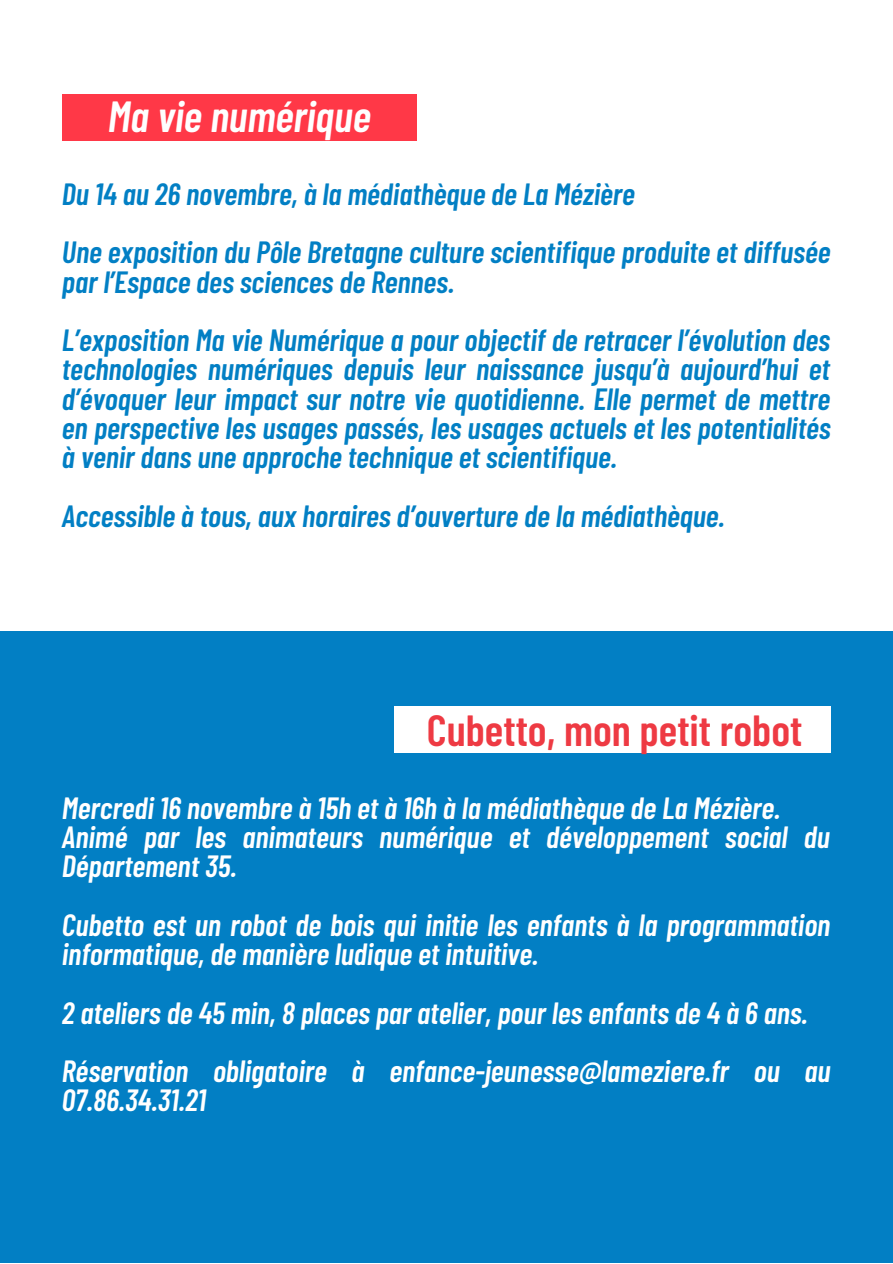
<style>
.page{position:relative;width:893px;height:1264px;background:#fff}
.page>*{position:absolute;margin:0;border:0;box-sizing:border-box;transform-origin:0 0}
.t1{font:600 43.5px "Barlow Condensed";color:#ee3a43}
.t2{font:italic 600 43.5px "Barlow Condensed";color:#fefefe}
.t3{font:italic 600 30.75px/29.2px "Barlow Condensed";color:#027fc4}
.t4{font:italic 600 30.75px/29.2px "Barlow Condensed";color:#fff}
</style>
<div class="page">
<div style="left:0;top:0;width:892px;height:1262px;background:#027fc4"></div>
<div style="left:0;top:0;width:892px;height:631px;background:#fff"></div>
<div style="left:62px;top:94px;width:354px;height:46px;background:#ff3847"></div>
<div style="left:394px;top:706px;width:436px;height:46px;background:#fff"></div>
<h1 class="t2" style="left:108px;top:88px;width:264px">Ma vie numérique</h1>
<p class="t3" style="left:62px;top:163px;width:769px;line-height:58.5px">Du 14 au 26 novembre, à la médiathèque de La Mézière<br>Une exposition du Pôle Bretagne culture scientifique produite et diffusée</p>
<p class="t3" style="left:62px;top:251px;width:769px;line-height:58.5px">par l’Espace des sciences de Rennes.<br>L’exposition Ma vie Numérique a pour objectif de retracer l’évolution des</p>
<p class="t3" style="left:62px;top:353px;width:770px;text-align:justify">technologies numériques depuis leur naissance jusqu’à aujourd’hui et d’évoquer leur impact sur notre vie quotidienne. Elle permet de mettre en perspective les usages passés, les usages actuels et les potentialités à venir dans une approche technique et scientifique.</p>
<p class="t3" style="left:62px;top:499px;width:664px">Accessible à tous, aux horaires d’ouverture de la médiathèque.</p>
<h1 class="t1" style="left:427px;top:702px;width:377px">Cubetto, mon petit robot</h1>
<p class="t4" style="left:62px;top:792px;width:769px">Mercredi 16 novembre à 15h et à 16h à la médiathèque de La Mézière.<br>Animé par les animateurs numérique et développement social du<br>Département 35.</p>
<p class="t4" style="left:62px;top:909px;width:769px">Cubetto est un robot de bois qui initie les enfants à la programmation informatique, de manière ludique et intuitive.</p>
<p class="t4" style="left:62px;top:982px;width:770px;line-height:58.5px">2 ateliers de 45 min, 8 places par atelier, pour les enfants de 4 à 6 ans.<br>Réservation obligatoire à enfance-jeunesse@lameziere.fr ou au</p>
<p class="t4" style="left:62px;top:1084px;width:145px">07.86.34.31.21</p>
</div>
